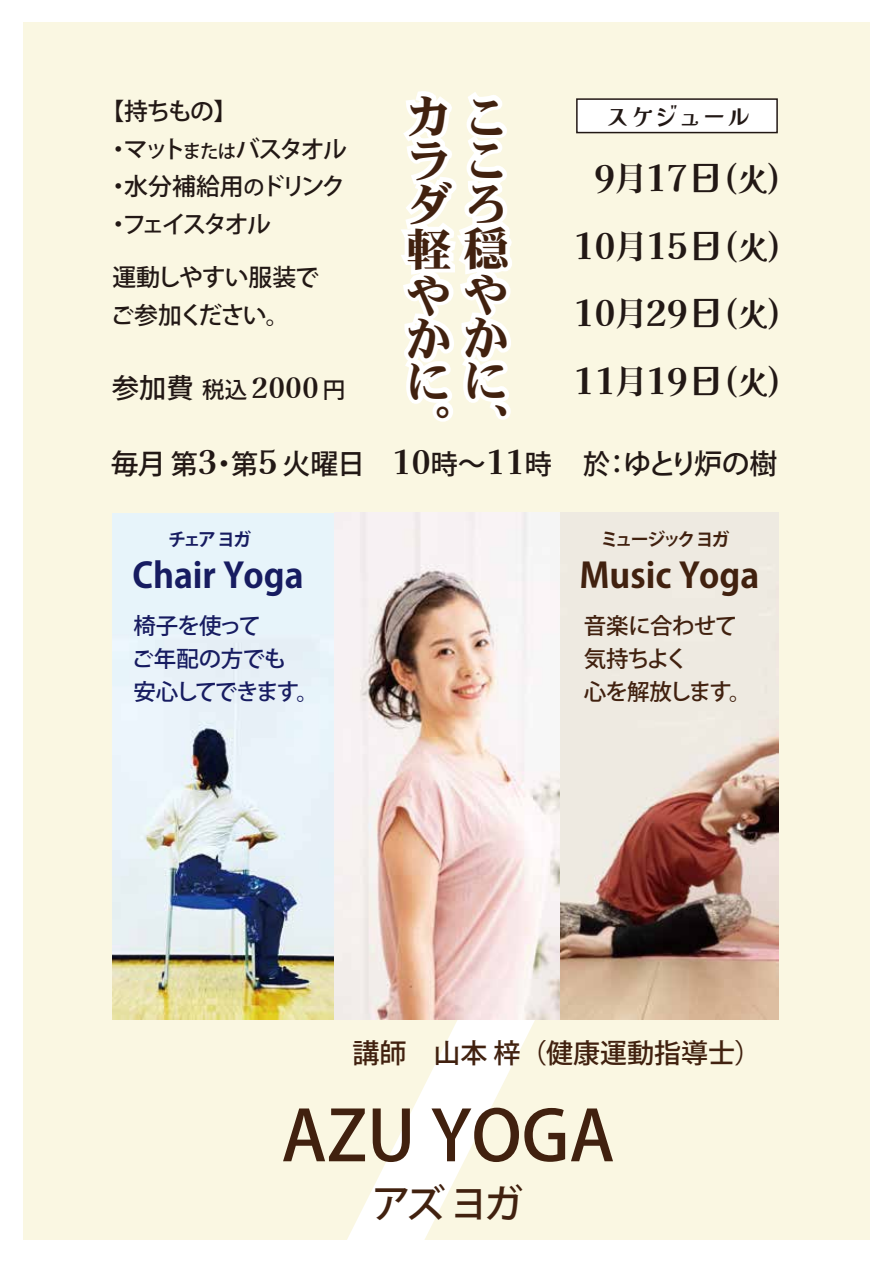
<style>
.page{position:relative;width:893px;height:1263px;background:#fff}
.page>*{position:absolute;margin:0;border:0;box-sizing:border-box;transform-origin:0 0}
.t1{font:500 69px "Koz Go Pr 6 N";color:#41210f}
.t2{font:46.5px/44.2px "Heisei Min Std W9";color:#41210f;text-align:justify}
.t3{font:500 39px "Koz Go Pr 6 N";color:#41210f}
.t4{font:700 36px/67.5px "Kaisei Opti";color:#221815;text-align:center}
.t5{font:700 34.5px "Koz Go Pr 6 N";color:#171c61}
.t6{font:700 34.5px "Koz Go Pr 6 N";color:#41210f}
.t7{font:700 28.5px "Kaisei Opti";color:#221815}
.t8{font:500 27.9px "Koz Go Pr 6 N";letter-spacing:-.035em;color:#221815}
.t9{font:500 27px "Koz Go Pr 6 N";color:#41210f}
.t10{font:700 25.95px "Kaisei Opti";color:#221815;scale:.93 1}
.t11{font:500 23.85px/37.5px "Koz Go Pr 6 N";letter-spacing:-.11em;color:#221815}
.t12{font:500 23.85px/37.5px "Koz Go Pr 6 N";letter-spacing:-.045em;color:#221815}
.t13{font:500 22.5px/33px "Koz Go Pr 6 N";letter-spacing:-.045em;color:#171c61}
.t14{font:500 22.5px/33px "Koz Go Pr 6 N";letter-spacing:-.04em;color:#41210f}
.t15{font:700 18px "Koz Go Pr 6 N";letter-spacing:-.125em;color:#41210f}
.s1{font-size:18.45px}
.s2{font-size:21px}
.s3{font-family:"Koz Go Pr 6 N";font-weight:500;font-size:27.3px}
.s4{font-family:"Koz Go Pr 6 N";font-weight:500;font-size:22.5px}
.s5{font-family:"Hira Min Pro W6";font-weight:400;font-size:33px}
.s6{font-size:32.4px}
.s7{font-size:27px}
.s8{font-family:"Kaisei Opti";font-weight:700;font-size:33px}
</style>
<div class="page">
<div style="left:23px;top:22px;width:847px;height:1218px;background:#faf7e2"></div>
<svg style="left:401px;top:91px;width:111px;height:331px"></svg>
<div style="left:576px;top:98px;width:202px;height:35px;background:#fff;border:2px solid #221815"></div>
<svg style="left:347px;top:1020px;width:188px;height:220px"></svg>
<img style="left:112px;top:512px;width:404px;height:508px">
<img style="left:516px;top:512px;width:262px;height:508px">
<p class="t11" style="left:101px;top:93px;width:248px">【持ちもの】<br>・マット<span class="s1">または</span>バスタオル・水分補給用<span class="s2">の</span>ドリンク・フェイスタオル</p>
<p class="t12" style="left:110px;top:259px;width:210px">運動しやすい服装でご参加ください。</p>
<p class="t7" style="left:112px;top:371px;width:235px"><span class="s3">参加費</span> <span class="s4">税込</span> 2000 <span class="s4">円</span></p>
<h2 class="t2" style="left:406px;top:94px;width:103px">カこラこダろ軽穏ややかかにに。、</h2>
<p class="t10" style="left:606px;top:101px;width:156px">スケジュール</p>
<h3 class="t4" style="left:573px;top:144px;width:209px">9<span class="s5">月</span>17日<span class="s6">(火)<br></span>10<span class="s5">月</span>15日<span class="s6">(火)<br></span>10<span class="s5">月</span>29日<span class="s6">(火)<br></span>11<span class="s5">月</span>19日<span class="s6">(火)</span></h3>
<p class="t8" style="left:111px;top:448px;width:668px">毎月 <span class="s7">第</span><span class="s8">3</span>・<span class="s7">第</span><span class="s8">5</span> 火曜日　<span class="s8">10</span><span class="s7">時</span>～<span class="s8">11</span><span class="s7">時 於：</span>ゆとり炉の樹</p>
<p class="t15" style="left:601px;top:529px;width:130px">ミュージック ヨガ</p>
<h3 class="t5" style="left:132px;top:555px;width:173px">Chair Yoga</h3>
<h3 class="t6" style="left:579px;top:555px;width:181px">Music Yoga</h3>
<p class="t13" style="left:132px;top:610px;width:189px">椅子を使って<br>ご年配の方でも<br>安心してできます。</p>
<p class="t14" style="left:584px;top:610px;width:169px">音楽に合わせて気持ちよく<br>心を解放します。</p>
<p class="t9" style="left:352px;top:1038px;width:411px">講師　山本 梓 （健康運動指導士）</p>
<h1 class="t1" style="left:281px;top:1097px;width:335px">AZU YOGA</h1>
<h3 class="t3" style="left:372px;top:1182px;width:153px">アズ ヨガ</h3>
</div>
